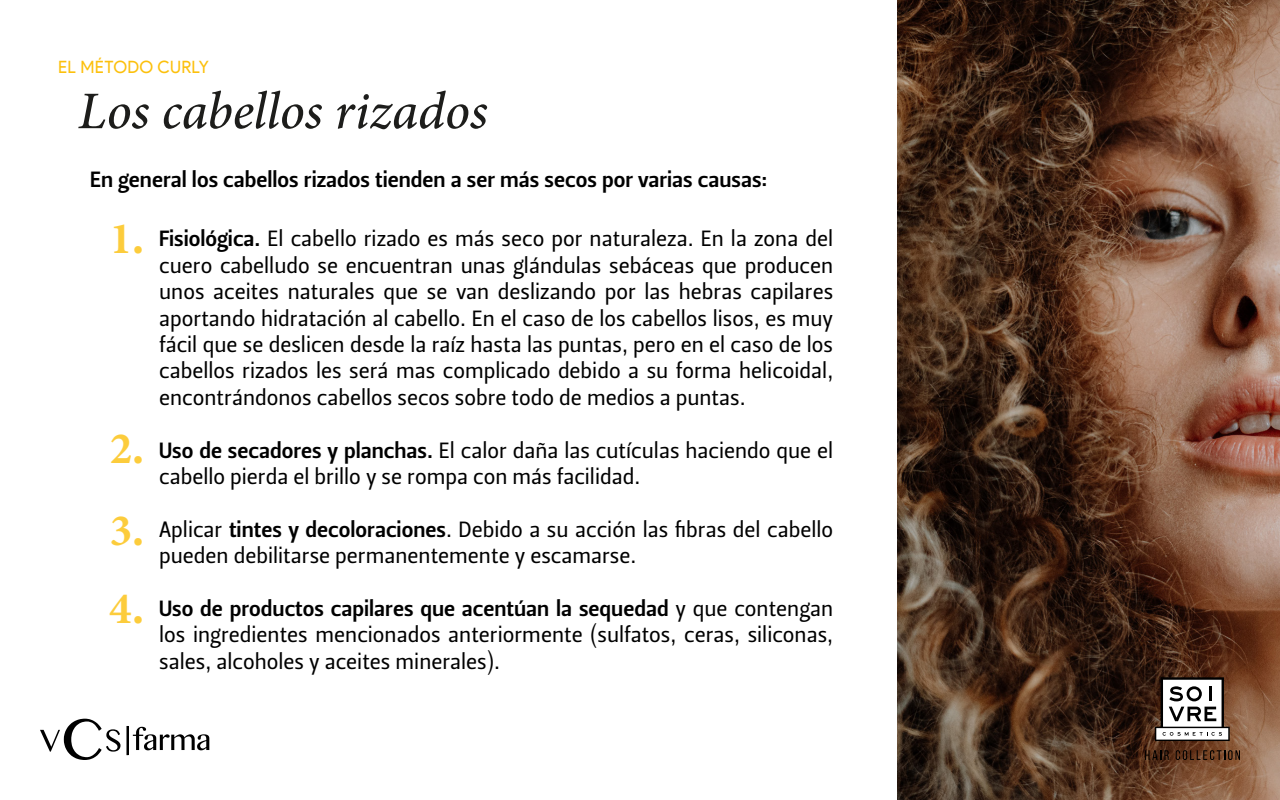
<style>
.page{position:relative;width:1280px;height:800px;background:#fff}
.page>*{position:absolute;margin:0;border:0;box-sizing:border-box;transform-origin:0 0}
.t1{font:italic 500 53px "Minion Pro";letter-spacing:-.005em;color:#1d1d1b}
.t2{font:700 45px/79.9px "Minion Pro";color:#fcc00c;text-align:justify}
.t3{font:22px/26.4px "Leitura Sans Grot 2";color:#000}
.t4{font:22px "Leitura Sans Grot 3";color:#000}
.t5{font:17px "Product Sans";letter-spacing:.02em;color:#fcc00c}
.s1{font-size:50px}
.s2{font-family:"Leitura Sans Grot 3"}
.s3{font-family:"Leitura Sans Grot 2"}
</style>
<div class="page">
<svg style="left:40px;top:719px;width:80px;height:41px"></svg>
<svg style="left:127px;top:726px;width:82px;height:29px"></svg>
<img style="left:897px;top:0;width:383px;height:800px">
<svg style="left:1155px;top:677px;width:75px;height:64px"></svg>
<svg style="left:1145px;top:750px;width:24px;height:10px"></svg>
<svg style="left:1176px;top:750px;width:64px;height:10px"></svg>
<p class="t5" style="left:58px;top:57px;width:153px">EL MÉTODO CURLY</p>
<h1 class="t1" style="left:78px;top:75px;width:411px">Los cabellos rizados</h1>
<p class="t4" style="left:90px;top:166px;width:679px">En general los cabellos rizados tienden a ser más secos por varias causas:</p>
<h2 class="t2" style="left:109px;top:198px;width:37px">1<span class="s1">.</span></h2>
<h2 class="t2" style="left:109px;top:408px;width:37px">2<span class="s1">.<br></span>3<span class="s1">.<br></span>4<span class="s1">.</span></h2>
<p class="t3" style="left:159px;top:226px;width:676px;text-align:justify"><span class="s2">Fisiológica.</span> El cabello rizado es más seco por naturaleza. En la zona del cuero cabelludo se encuentran unas glándulas sebáceas que producen unos aceites naturales que se van deslizando por las hebras capilares aportando hidratación al cabello. En el caso de los cabellos lisos, es muy fácil que se deslicen desde la raíz hasta las puntas, pero en el caso de los cabellos rizados les será mas complicado debido a su forma helicoidal, encontrándonos cabellos secos sobre todo de medios a puntas.</p>
<p class="t3" style="left:159px;top:437px;width:675px"><span class="s2">Uso de secadores y planchas.</span> El calor daña las cutículas haciendo que el cabello pierda el brillo y se rompa con más facilidad.</p>
<p class="t3" style="left:159px;top:516px;width:675px">Aplicar <span class="s2">tintes y decoloraciones</span>. Debido a su acción las fibras del cabello pueden debilitarse permanentemente y escamarse.</p>
<p class="t4" style="left:159px;top:595px;width:676px">Uso de productos capilares que acentúan la sequedad <span class="s3">y que contengan</span></p>
<p class="t3" style="left:159px;top:622px;width:676px">los ingredientes mencionados anteriormente (sulfatos, ceras, siliconas, sales, alcoholes y aceites minerales).</p>
</div>
